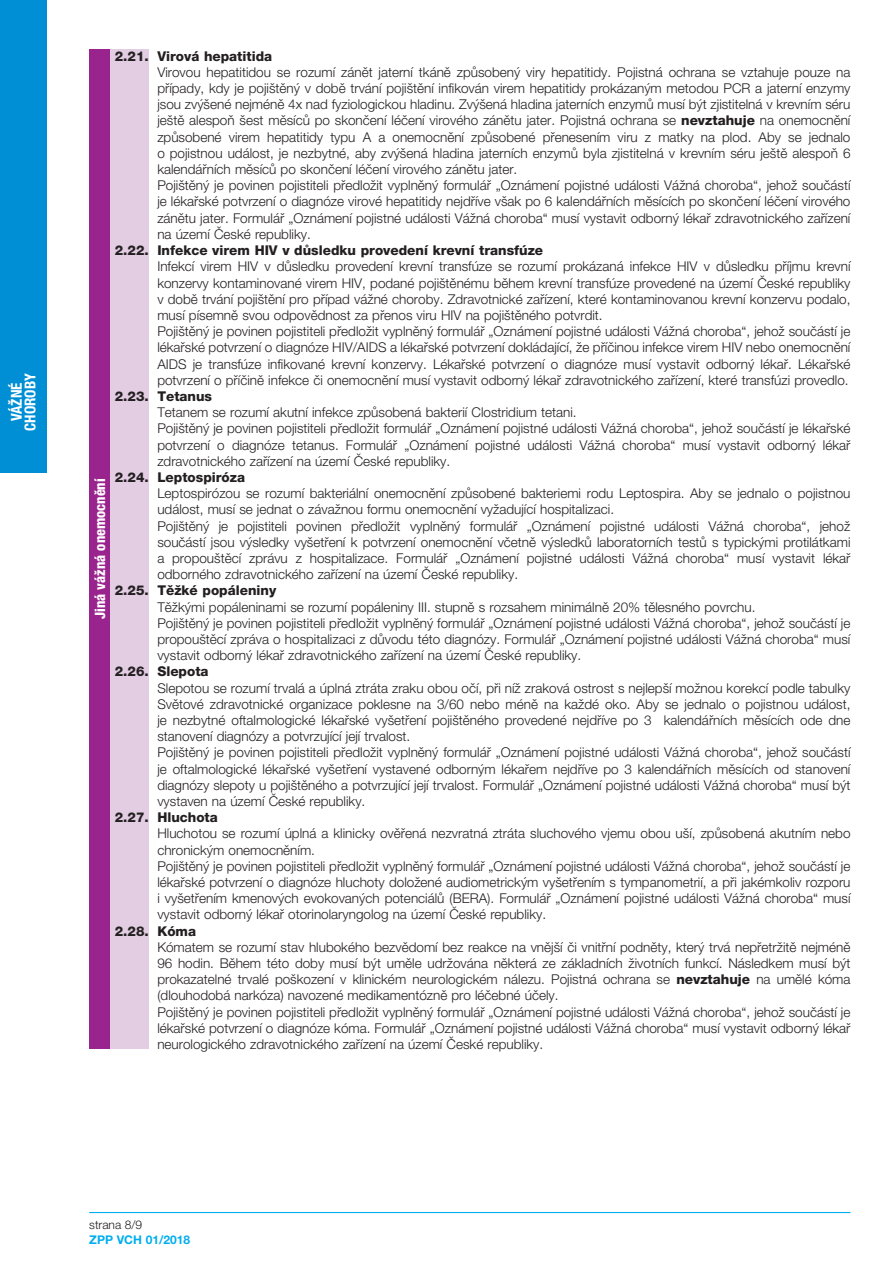
<style>
.page{position:relative;width:893px;height:1263px;background:#fff}
.page>*{position:absolute;margin:0;border:0;box-sizing:border-box;transform-origin:0 0}
.t1{font:700 condensed 15px/13.5px "Helvetica Neue LT Pro";color:#fff;text-align:center}
.t2{font:800 condensed 14.25px "Helvetica Neue LT Pro";color:#fff}
.t3{font:300 13.5px/16.2px "Helvetica Neue LT Pro";color:#231f20}
.t4{font:800 13.5px "Helvetica Neue LT Pro";color:#231f20}
.t5{font:700 12px "Helvetica Neue LT Pro";color:#00aeef}
.t6{font:300 12px "Helvetica Neue LT Pro";color:#231f20}
.s1{font-weight:800}
</style>
<div class="page">
<div style="left:0;top:0;width:47px;height:472px;background:#008fd5"></div>
<div style="left:89px;top:49px;width:22px;height:1000px;background:#99248e"></div>
<div style="left:111px;top:49px;width:38px;height:1000px;background:#e2cde3"></div>
<hr style="left:89px;top:1212px;width:761px;height:1px;background:#00aeef">
<p class="t1" style="left:10px;top:431px;width:59px;rotate:-90deg">VÁŽNÉ<br>CHOROBY</p>
<p class="t2" style="left:91px;top:619px;width:142px;rotate:-90deg">Jiná vážná onemocnění</p>
<p class="t4" style="left:115px;top:48px;width:159px">2.21. Virová hepatitida</p>
<p class="t3" style="left:157px;top:64px;width:695px">Virovou hepatitidou se rozumí zánět jaterní tkáně způsobený viry hepatitidy. Pojistná ochrana se vztahuje pouze na případy, kdy je pojištěný v době trvání pojištění infikován virem hepatitidy prokázaným metodou PCR a jaterní enzymy jsou zvýšené nejméně 4x nad fyziologickou hladinu. Zvýšená hladina jaterních enzymů musí být zjistitelná v krevním séru ještě alespoň šest měsíců po skončení léčení virového zánětu jater. Pojistná ochrana se <span class="s1">nevztahuje</span> na onemocnění způsobené virem hepatitidy typu A a onemocnění způsobené přenesením viru z matky na plod. Aby se jednalo o pojistnou událost, je nezbytné, aby zvýšená hladina jaterních enzymů byla zjistitelná v krevním séru ještě alespoň 6 kalendářních měsíců po skončení léčení virového zánětu jater.<br>Pojištěný je povinen pojistiteli předložit vyplněný formulář „Oznámení pojistné události Vážná choroba“, jehož součástí je lékařské potvrzení o diagnóze virové hepatitidy nejdříve však po 6 kalendářních měsících po skončení léčení virového zánětu jater. Formulář „Oznámení pojistné události Vážná choroba“ musí vystavit odborný lékař zdravotnického zařízení na území České republiky.</p>
<p class="t4" style="left:115px;top:242px;width:430px">2.22. Infekce virem HIV v důsledku provedení krevní transfúze</p>
<p class="t3" style="left:157px;top:258px;width:695px">Infekcí virem HIV v důsledku provedení krevní transfúze se rozumí prokázaná infekce HIV v důsledku příjmu krevní konzervy kontaminované virem HIV, podané pojištěnému během krevní transfúze provedené na území České republiky v době trvání pojištění pro případ vážné choroby. Zdravotnické zařízení, které kontaminovanou krevní konzervu podalo, musí písemně svou odpovědnost za přenos viru HIV na pojištěného potvrdit.<br>Pojištěný je povinen pojistiteli předložit vyplněný formulář „Oznámení pojistné události Vážná choroba“, jehož součástí je lékařské potvrzení o diagnóze HIV/AIDS a lékařské potvrzení dokládající, že příčinou infekce virem HIV nebo onemocnění AIDS je transfúze infikované krevní konzervy. Lékařské potvrzení o diagnóze musí vystavit odborný lékař. Lékařské potvrzení o příčině infekce či onemocnění musí vystavit odborný lékař zdravotnického zařízení, které transfúzi provedlo.</p>
<p class="t4" style="left:115px;top:388px;width:99px">2.23. Tetanus</p>
<p class="t3" style="left:157px;top:404px;width:695px">Tetanem se rozumí akutní infekce způsobená bakterií Clostridium tetani.<br>Pojištěný je povinen pojistiteli předložit formulář „Oznámení pojistné události Vážná choroba“, jehož součástí je lékařské potvrzení o diagnóze tetanus. Formulář „Oznámení pojistné události Vážná choroba“ musí vystavit odborný lékař zdravotnického zařízení na území České republiky.</p>
<p class="t4" style="left:115px;top:469px;width:132px">2.24. Leptospiróza</p>
<p class="t3" style="left:157px;top:485px;width:695px">Leptospirózou se rozumí bakteriální onemocnění způsobené bakteriemi rodu Leptospira. Aby se jednalo o pojistnou událost, musí se jednat o závažnou formu onemocnění vyžadující hospitalizaci.<br>Pojištěný je pojistiteli povinen předložit vyplněný formulář „Oznámení pojistné události Vážná choroba“, jehož součástí jsou výsledky vyšetření k potvrzení onemocnění včetně výsledků laboratorních testů s typickými protilátkami a propouštěcí zprávu z hospitalizace. Formulář „Oznámení pojistné události Vážná choroba“ musí vystavit lékař odborného zdravotnického zařízení na území České republiky.</p>
<p class="t4" style="left:115px;top:582px;width:163px">2.25. Těžké popáleniny</p>
<p class="t3" style="left:157px;top:598px;width:695px">Těžkými popáleninami se rozumí popáleniny III. stupně s rozsahem minimálně 20% tělesného povrchu.<br>Pojištěný je povinen pojistiteli předložit vyplněný formulář „Oznámení pojistné události Vážná choroba“, jehož součástí je propouštěcí zpráva o hospitalizaci z důvodu této diagnózy. Formulář „Oznámení pojistné události Vážná choroba“ musí vystavit odborný lékař zdravotnického zařízení na území České republiky.</p>
<p class="t4" style="left:115px;top:663px;width:95px">2.26. Slepota</p>
<p class="t3" style="left:157px;top:679px;width:695px">Slepotou se rozumí trvalá a úplná ztráta zraku obou očí, při níž zraková ostrost s nejlepší možnou korekcí podle tabulky Světové zdravotnické organizace poklesne na 3/60 nebo méně na každé oko. Aby se jednalo o pojistnou událost, je nezbytné oftalmologické lékařské vyšetření pojištěného provedené nejdříve po 3 kalendářních měsících ode dne stanovení diagnózy a potvrzující její trvalost.<br>Pojištěný je povinen pojistiteli předložit vyplněný formulář „Oznámení pojistné události Vážná choroba“, jehož součástí je oftalmologické lékařské vyšetření vystavené odborným lékařem nejdříve po 3 kalendářních měsících od stanovení diagnózy slepoty u pojištěného a potvrzující její trvalost. Formulář „Oznámení pojistné události Vážná choroba“ musí být vystaven na území České republiky.</p>
<p class="t4" style="left:115px;top:809px;width:105px">2.27. Hluchota</p>
<p class="t3" style="left:157px;top:825px;width:695px">Hluchotou se rozumí úplná a klinicky ověřená nezvratná ztráta sluchového vjemu obou uší, způsobená akutním nebo chronickým onemocněním.<br>Pojištěný je povinen pojistiteli předložit vyplněný formulář „Oznámení pojistné události Vážná choroba“, jehož součástí je lékařské potvrzení o diagnóze hluchoty doložené audiometrickým vyšetřením s tympanometrií, a při jakémkoliv rozporu i vyšetřením kmenových evokovaných potenciálů (BERA). Formulář „Oznámení pojistné události Vážná choroba“ musí vystavit odborný lékař otorinolaryngolog na území České republiky.</p>
<p class="t4" style="left:115px;top:923px;width:83px">2.28. Kóma</p>
<p class="t3" style="left:157px;top:938px;width:695px">Kómatem se rozumí stav hlubokého bezvědomí bez reakce na vnější či vnitřní podněty, který trvá nepřetržitě nejméně 96 hodin. Během této doby musí být uměle udržována některá ze základních životních funkcí. Následkem musí být prokazatelné trvalé poškození v klinickém neurologickém nálezu. Pojistná ochrana se <span class="s1">nevztahuje</span> na umělé kóma (dlouhodobá narkóza) navozené medikamentózně pro léčebné účely.<br>Pojištěný je povinen pojistiteli předložit vyplněný formulář „Oznámení pojistné události Vážná choroba“, jehož součástí je lékařské potvrzení o diagnóze kóma. Formulář „Oznámení pojistné události Vážná choroba“ musí vystavit odborný lékař neurologického zdravotnického zařízení na území České republiky.</p>
<p class="t6" style="left:89px;top:1218px;width:55px">strana 8/9</p>
<p class="t5" style="left:89px;top:1232px;width:102px">ZPP VCH 01/2018</p>
</div>
